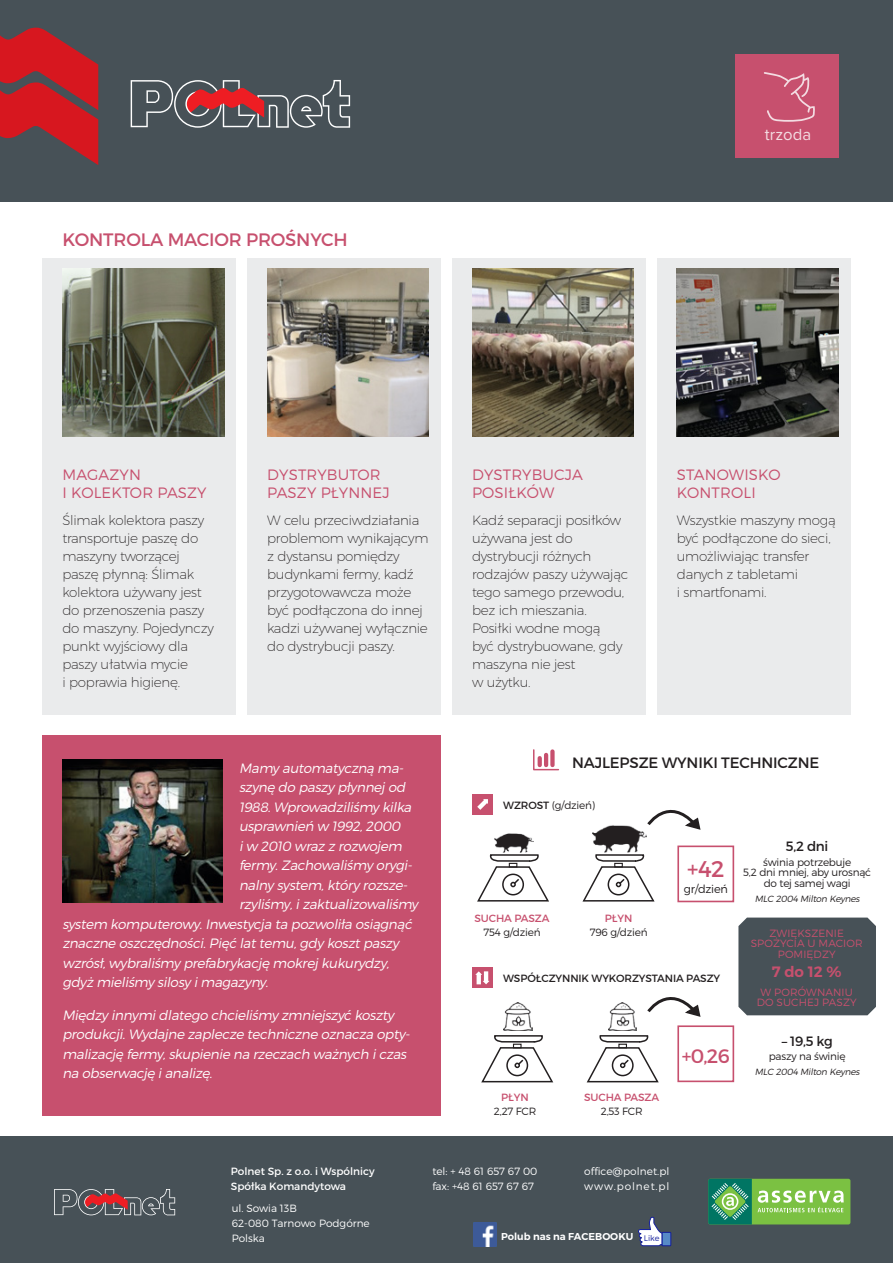
<style>
.page{position:relative;width:893px;height:1263px;background:#fff}
.page>*{position:absolute;margin:0;border:0;box-sizing:border-box;transform-origin:0 0}
.t1{font:22.65px "Montserrat";color:#c7506e}
.t2{font:19.5px "Montserrat";color:#c7506e}
.t3{font:18px "Montserrat";letter-spacing:-.01em;color:#c7506e}
.t4{font:16.65px "Proxima Nova Soft";color:#fff}
.t5{font:300 15px/18px "Montserrat";letter-spacing:.01em;color:#c7506e}
.t6{font:15px "Montserrat";letter-spacing:-.01em;color:#231f20}
.t7{font:600 15px "Montserrat";color:#c7506e}
.t8{font:200 13.5px/18px "Montserrat";letter-spacing:-.02em;color:#231f20}
.t9{font:italic 300 13.5px/19.5px "Montserrat";letter-spacing:-.025em;color:#fff}
.t10{font:13.5px "Montserrat";letter-spacing:-.02em;color:#231f20}
.t11{font:300 11.4px "Montserrat";letter-spacing:-.02em;color:#231f20}
.t12{font:300 10.5px/10.5px "Montserrat";letter-spacing:-.02em;color:#231f20;text-align:center}
.t13{font:300 10.5px/15px "Montserrat";color:#fff}
.t14{font:300 10.5px/10.5px "Montserrat";letter-spacing:.01em;color:#c7506e;text-align:center}
.t15{font:10.5px/15px "Montserrat";color:#fff}
.t16{font:10.5px "Montserrat";letter-spacing:-.01em;color:#231f20}
.t17{font:10.5px "Montserrat";letter-spacing:-.01em;color:#c7506e}
.t18{font:600 10.05px "Montserrat";color:#fff}
.t19{font:italic 300 9px "Montserrat";color:#231f20}
.s1{font-weight:400}
.s2{font-weight:300;font-size:8.1px;color:#141f9c}
</style>
<div class="page">
<div style="left:0;top:1136px;width:893px;height:127px;background:#475157"></div>
<svg style="left:54px;top:1189px;width:121px;height:26px"></svg>
<div style="left:0;top:0;width:893px;height:202px;background:#475157"></div>
<svg style="left:0;top:27px;width:98px;height:138px"></svg>
<svg style="left:131px;top:80px;width:219px;height:48px"></svg>
<div style="left:736px;top:54px;width:103px;height:103px;background:#c7506e"></div>
<div style="left:43px;top:258px;width:193px;height:456px;background:#eaebec"></div>
<div style="left:247px;top:258px;width:194px;height:456px;background:#eaebec"></div>
<div style="left:452px;top:258px;width:194px;height:456px;background:#eaebec"></div>
<div style="left:657px;top:258px;width:193px;height:456px;background:#eaebec"></div>
<div style="left:43px;top:736px;width:398px;height:380px;background:#c7506e"></div>
<svg style="left:764px;top:72px;width:51px;height:50px"></svg>
<img style="left:62px;top:268px;width:162px;height:169px">
<img style="left:267px;top:268px;width:162px;height:169px">
<img style="left:472px;top:268px;width:162px;height:169px">
<img style="left:677px;top:268px;width:162px;height:169px">
<div style="left:708px;top:1179px;width:142px;height:45px;background:#7bc142;border-radius:2px"></div>
<svg style="left:708px;top:1179px;width:44px;height:45px"></svg>
<svg style="left:758px;top:1190px;width:86px;height:22px"></svg>
<svg style="left:638px;top:1217px;width:33px;height:29px"></svg>
<img style="left:473px;top:1222px;width:24px;height:24px">
<img style="left:62px;top:760px;width:161px;height:142px">
<svg style="left:477px;top:854px;width:72px;height:48px"></svg>
<svg style="left:582px;top:865px;width:73px;height:37px"></svg>
<img style="left:592px;top:825px;width:54px;height:40px">
<img style="left:495px;top:833px;width:38px;height:29px">
<svg style="left:645px;top:809px;width:56px;height:22px"></svg>
<svg style="left:481px;top:1035px;width:73px;height:48px"></svg>
<svg style="left:586px;top:1035px;width:73px;height:48px"></svg>
<img style="left:503px;top:1002px;width:29px;height:29px">
<img style="left:608px;top:1002px;width:29px;height:29px">
<svg style="left:647px;top:997px;width:54px;height:20px"></svg>
<svg style="left:533px;top:749px;width:27px;height:22px"></svg>
<hr style="left:544px;top:755px;width:4px;height:10px;background:#c7506e">
<div style="left:550px;top:751px;width:5px;height:14px;background:#c7506e"></div>
<div style="left:472px;top:794px;width:21px;height:21px;background:#c7506e"></div>
<div style="left:472px;top:967px;width:21px;height:21px;background:#c7506e"></div>
<svg style="left:477px;top:799px;width:11px;height:11px"></svg>
<svg style="left:475px;top:971px;width:15px;height:13px"></svg>
<div style="left:677px;top:845px;width:57px;height:57px;border:2px solid #c7506e"></div>
<div style="left:677px;top:1025px;width:57px;height:57px;border:2px solid #c7506e"></div>
<div style="left:738px;top:917px;width:138px;height:98px;background:#475157"></div>
<h3 class="t3" style="left:62px;top:228px;width:287px">KONTROLA MACIOR PROŚNYCH</h3>
<p class="t4" style="left:765px;top:124px;width:48px">trzoda</p>
<p class="t5" style="left:62px;top:466px;width:146px">MAGAZYN<br>I KOLEKTOR PASZY</p>
<p class="t8" style="left:62px;top:511px;width:153px">Ślimak kolektora paszy transportuje paszę do maszyny tworzącej paszę płynną: Ślimak kolektora używany jest do przenoszenia paszy do maszyny. Pojedynczy punkt wyjściowy dla paszy ułatwia mycie<br>i poprawia higienę.</p>
<p class="t5" style="left:267px;top:466px;width:124px">DYSTRYBUTOR<br>PASZY PŁYNNEJ</p>
<p class="t8" style="left:267px;top:511px;width:163px">W celu przeciwdziałania problemom wynikającym z dystansu pomiędzy budynkami fermy, kadź przygotowawcza może być podłączona do innej kadzi używanej wyłącznie do dystrybucji paszy.</p>
<p class="t9" style="left:239px;top:758px;width:164px">Mamy automatyczną ma</p>
<p class="t9" style="left:399px;top:758px;width:9px">-</p>
<p class="t9" style="left:239px;top:777px;width:171px">szynę do paszy płynnej od</p>
<p class="t9" style="left:239px;top:797px;width:177px">1988.Wprowadziliśmy kilka</p>
<p class="t9" style="left:239px;top:816px;width:166px">usprawnień w 1992,2000</p>
<p class="t9" style="left:239px;top:836px;width:167px">iw 2010 wraz z rozwojem</p>
<p class="t9" style="left:239px;top:855px;width:177px">fermy.Zachowaliśmy orygi-</p>
<p class="t9" style="left:239px;top:875px;width:173px">nalny system,który rozsze-</p>
<p class="t9" style="left:239px;top:894px;width:181px">rzyliśmy,izaktualizowaliśmy</p>
<p class="t9" style="left:62px;top:914px;width:354px">system komputerowy.Inwestycj a ta pozwoliła osiągnąć</p>
<p class="t9" style="left:62px;top:933px;width:338px">znaczne oszczędności.Pięć lattemu,gdy kosztpaszy</p>
<p class="t9" style="left:62px;top:953px;width:331px">wzrósł,wy braliśmy prefabry kację mokrej kukurydzy,</p>
<p class="t9" style="left:62px;top:972px;width:210px">gdyż mieliśmy silosy imagazyny.</p>
<p class="t9" style="left:62px;top:1005px;width:352px">Między innymidlatego chcieliśmy zmniejszyć koszty produkcj i.Wydaj ne zaplecze techniczne oznacza opty&shy;malizację fermy,skupienie na rzeczach ważnych iczas na obserwację ianalizę.</p>
<p class="t5" style="left:472px;top:466px;width:112px">DYSTRYBUCJA<br>POSIŁKÓW</p>
<p class="t8" style="left:472px;top:511px;width:158px">Kadź separacji posiłków używana jest do dystrybucji różnych rodzajów paszy używając tego samego przewodu, bez ich mieszania.<br>Posiłki wodne mogą<br>być dystrybuowane, gdy maszyna nie jest<br>w użytku.</p>
<p class="t5" style="left:677px;top:466px;width:105px">STANOWISKO<br>KONTROLI</p>
<p class="t8" style="left:677px;top:511px;width:160px">Wszystkie maszyny mogą być podłączone do sieci, umożliwiając transfer danych z tabletami<br>i smartfonami.</p>
<p class="t6" style="left:572px;top:753px;width:249px">NAJLEPSZE WYNIKI TECHNICZNE</p>
<p class="t12" style="left:503px;top:799px;width:93px"><span class="s1">WZROST</span> (g/dzień)</p>
<p class="t17" style="left:475px;top:911px;width:77px">SUCHA PASZA</p>
<p class="t12" style="left:483px;top:927px;width:59px">754 g/dzień</p>
<p class="t17" style="left:605px;top:911px;width:29px">PŁYN</p>
<p class="t12" style="left:590px;top:927px;width:59px">796 g/dzień</p>
<h1 class="t1" style="left:687px;top:855px;width:39px">+42</h1>
<p class="t11" style="left:684px;top:882px;width:46px">gr/dzień</p>
<p class="t16" style="left:503px;top:971px;width:219px">WSPÓŁCZYNNIK WYKORZYSTANIA PASZY</p>
<p class="t17" style="left:501px;top:1090px;width:29px">PŁYN</p>
<p class="t12" style="left:494px;top:1106px;width:44px">2,27 FCR</p>
<p class="t17" style="left:584px;top:1090px;width:77px">SUCHA PASZA</p>
<p class="t12" style="left:601px;top:1106px;width:43px">2,53 FCR</p>
<h2 class="t2" style="left:682px;top:1044px;width:49px">+0,26</h2>
<p class="t10" style="left:786px;top:838px;width:44px">5,2 dni</p>
<p class="t12" style="left:743px;top:857px;width:129px">świnia potrzebuje<br>5,2 dni mniej, aby urosnąć do tej samej wagi</p>
<p class="t19" style="left:755px;top:893px;width:108px">MLC 2004 Milton Keynes</p>
<p class="t14" style="left:751px;top:928px;width:113px">ZWIĘKSZENIE<br>SPOŻYCIA U MACIOR<br>POMIĘDZY</p>
<p class="t7" style="left:772px;top:962px;width:71px">7 do 12 %</p>
<p class="t14" style="left:757px;top:987px;width:101px">W PORÓWNANIU<br>DO SUCHEJ PASZY</p>
<p class="t10" style="left:782px;top:1032px;width:52px">– 19,5 kg</p>
<p class="t12" style="left:769px;top:1051px;width:78px">paszy na świnię</p>
<p class="t19" style="left:755px;top:1066px;width:108px">MLC 2004 Milton Keynes</p>
<p class="t15" style="left:231px;top:1164px;width:145px">Polnet Sp. z o.o. i Wspólnicy<br>Spółka Komandytowa</p>
<p class="t13" style="left:232px;top:1201px;width:140px">ul. Sowia 13B<br>62-080 Tarnowo Podgórne<br>Polska</p>
<p class="t13" style="left:432px;top:1164px;width:106px">tel: + 48 61 657 67 00 fax: +48 61 657 67 67</p>
<p class="t13" style="left:584px;top:1164px;width:87px">office@polnet.pl www.polnet.pl</p>
<p class="t18" style="left:501px;top:1230px;width:160px">Polub nas na FACEBOOKU <span class="s2">Like</span></p>
</div>
